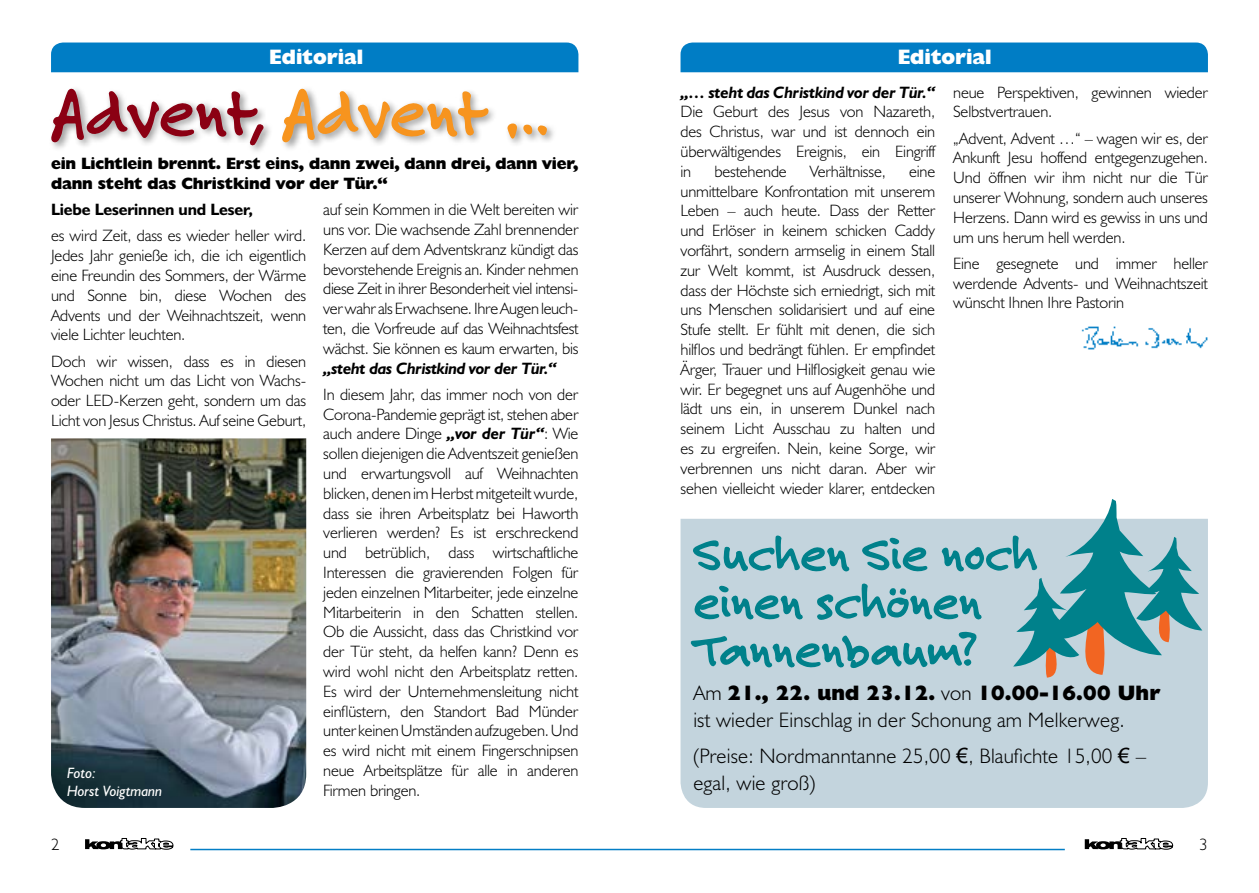
<style>
.page{position:relative;width:1259px;height:893px;background:#fff}
.page>*{position:absolute;margin:0;border:0;box-sizing:border-box;transform-origin:0 0}
.t1{font:72px "Felt Tip Roman";color:#8b0013}
.t2{font:51px/48px "Felt Tip Roman";color:#00818b}
.t3{font:300 21px/27px "Humanist 521 BT";letter-spacing:.01em;color:#000}
.t4{font:800 21px "Humanist 521 BT";color:#fff}
.t5{font:300 16.5px/19.8px "Humanist 521 BT";letter-spacing:-.01em;color:#000;text-align:justify}
.t6{font:800 16.5px/19.8px "Humanist 521 BT";letter-spacing:-.01em;color:#000}
.t7{font:italic 700 16.5px "Humanist 521 BT";letter-spacing:-.015em;color:#000}
.t8{font:700 16.5px "Humanist 521 BT";letter-spacing:-.01em;color:#000}
.t9{font:italic 15px/18px "Humanist 521 BT";letter-spacing:-.01em;color:#fff}
.s1{color:#f7941e}
.s2{font-weight:700;font-style:italic}
.s3{font-weight:800}
.s4{font-family:"Arial";font-weight:400}
</style>
<div class="page">
<svg style="left:85px;top:838px;width:89px;height:12px"></svg>
<svg style="left:1084px;top:838px;width:89px;height:12px"></svg>
<hr style="left:190px;top:849px;width:874px;height:1px;background:#007dc5">
<div style="left:51px;top:43px;width:527px;height:29px;background:#007dc5"></div>
<div style="left:680px;top:43px;width:528px;height:29px;background:#007dc5"></div>
<svg style="left:51px;top:88px;width:503px;height:452px"></svg>
<img style="left:51px;top:438px;width:255px;height:370px">
<img style="left:1081px;top:326px;width:127px;height:24px">
<div style="left:680px;top:519px;width:528px;height:289px;background:#c3d4dd"></div>
<svg style="left:680px;top:499px;width:522px;height:238px;background:#adcad2"></svg>
<p class="t4" style="left:269px;top:43px;width:95px">Editorial</p>
<h1 class="t1" style="left:50px;top:68px;width:502px">Advent, <span class="s1">Advent …</span></h1>
<p class="t6" style="left:51px;top:153px;width:529px">ein Lichtlein brennt. Erst eins, dann zwei, dann drei, dann vier, dann steht das Christkind vor der Tür.“</p>
<p class="t8" style="left:51px;top:199px;width:203px">Liebe Leserinnen und Leser,</p>
<p class="t5" style="left:51px;top:226px;width:257px">es wird Zeit, dass es wieder heller wird.<br>Jedes Jahr genieße ich, die ich eigentlich eine Freundin des Sommers, der Wärme und Sonne bin, diese Wochen des Advents und der Weihnachtszeit, wenn viele Lichter leuchten.</p>
<p class="t5" style="left:51px;top:351px;width:257px">Doch wir wissen, dass es in diesen Wochen nicht um das Licht von Wachs&shy;oder LED-Kerzen geht, sondern um das Licht von Jesus Christus. Auf seine Geburt,</p>
<p class="t5" style="left:323px;top:199px;width:257px">auf sein Kommen in die Welt bereiten wir uns vor. Die wachsende Zahl brennender Kerzen auf dem Adventskranz kündigt das bevorstehende Ereignis an. Kinder nehmen diese Zeit in ihrer Besonderheit viel intensi&shy;ver wahr als Erwachsene. Ihre Augen leuch&shy;ten, die Vorfreude auf das Weihnachtsfest wächst. Sie können es kaum erwarten, bis</p>
<p class="t7" style="left:323px;top:358px;width:235px">„steht das Christkind vor der Tür.“</p>
<p class="t5" style="left:323px;top:384px;width:257px">In diesem Jahr, das immer noch von der Corona-Pandemie geprägt ist, stehen aber auch andere Dinge <span class="s2">„vor der Tür“</span>: Wie sollen diejenigen die Adventszeit genießen und erwartungsvoll auf Weihnachten blicken, denen im Herbst mitgeteilt wurde, dass sie ihren Arbeitsplatz bei Haworth verlieren werden? Es ist erschreckend und betrüblich, dass wirtschaftliche Interessen die gravierenden Folgen für jeden einzelnen Mitarbeiter, jede einzelne Mitarbeiterin in den Schatten stellen.<br>Ob die Aussicht, dass das Christkind vor der Tür steht, da helfen kann? Denn es wird wohl nicht den Arbeitsplatz retten.<br>Es wird der Unternehmensleitung nicht einflüstern, den Standort Bad Münder unter keinen Umständen aufzugeben. Und es wird nicht mit einem Fingerschnipsen neue Arbeitsplätze für alle in anderen Firmen bringen.</p>
<p class="t9" style="left:67px;top:763px;width:97px">Foto:<br>Horst Voigtmann</p>
<p class="t4" style="left:897px;top:43px;width:95px">Editorial</p>
<p class="t7" style="left:680px;top:82px;width:256px">„… steht das Christkind vor der Tür.“</p>
<p class="t5" style="left:680px;top:102px;width:256px">Die Geburt des Jesus von Nazareth, des Christus, war und ist dennoch ein überwältigendes Ereignis, ein Eingriff in</p>
<p class="t5" style="left:953px;top:82px;width:256px">neue Perspektiven, gewinnen wieder<br>Selbstvertrauen.</p>
<p class="t5" style="left:953px;top:128px;width:256px">„Advent, Advent …“ – wagen wir es, der Ankunft Jesu hoffend entgegenzugehen.<br>Und öffnen wir ihm nicht nur die Tür unserer Wohnung, sondern auch unseres Herzens. Dann wird es gewiss in uns und um uns herum hell werden.</p>
<p class="t5" style="left:953px;top:253px;width:256px">Eine gesegnete und immer heller werdende Advents- und Weihnachtszeit wünscht Ihnen Ihre Pastorin</p>
<p class="t5" style="left:680px;top:161px;width:256px;text-indent:228px">eine unmittelbare Konfrontation mit unserem Leben – auch heute. Dass der Retter und Erlöser in keinem schicken Caddy vorfährt, sondern armselig in einem Stall zur Welt kommt, ist Ausdruck dessen, dass der Höchste sich erniedrigt, sich mit uns Menschen solidarisiert und auf eine Stufe stellt. Er fühlt mit denen, die sich hilflos und bedrängt fühlen. Er empfindet Ärger, Trauer und Hilflosigkeit genau wie wir. Er begegnet uns auf Augenhöhe und lädt uns ein, in unserem Dunkel nach seinem Licht Ausschau zu halten und es zu ergreifen. Nein, keine Sorge, wir verbrennen uns nicht daran. Aber wir sehen vielleicht wieder klarer, entdecken</p>
<p class="t5" style="left:714px;top:161px;width:74px">bestehende</p>
<p class="t5" style="left:810px;top:161px;width:77px">Verhältnisse,</p>
<h2 class="t2" style="left:693px;top:529px;width:345px">Suchen Sie noch einen schönen<br>Tannenbaum?</h2>
<p class="t3" style="left:693px;top:679px;width:468px">Am <span class="s3">21., 22. und 23.12.</span> von <span class="s3">10.00-16.00 Uhr </span>ist wieder Einschlag in der Schonung am Melkerweg.</p>
<p class="t3" style="left:693px;top:742px;width:454px">(Preise: Nordmanntanne 25,00 <span class="s4">€</span>, Blaufichte 15,00 <span class="s4">€</span> – egal, wie groß)</p>
<p class="t5" style="left:51px;top:834px;width:10px">2</p>
<p class="t5" style="left:1199px;top:834px;width:10px">3</p>
</div>
